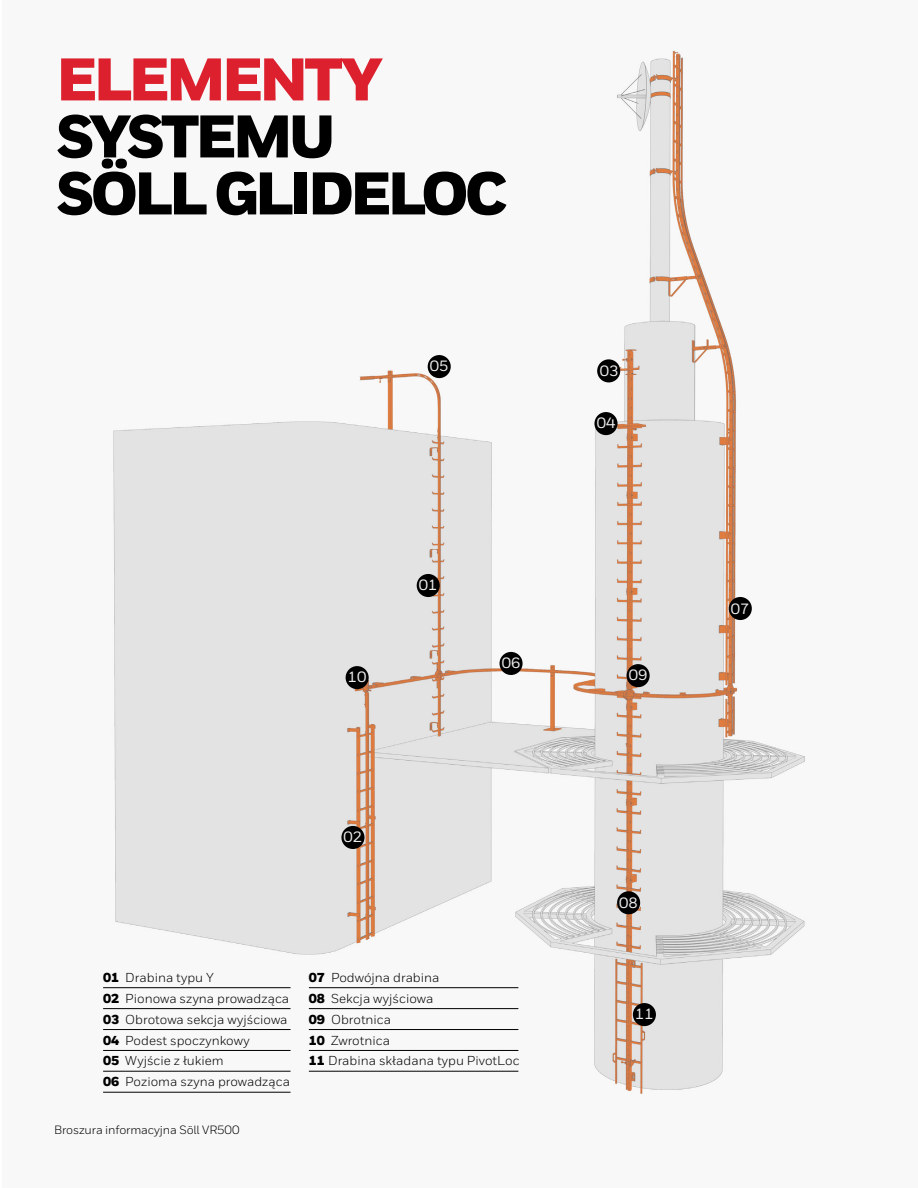
<style>
.page{position:relative;width:918px;height:1188px;background:#fff}
.page>*{position:absolute;margin:0;border:0;box-sizing:border-box;transform-origin:0 0}
.t1{font:900 60px/57px "Honeywell Sans";letter-spacing:-.07em;color:#000}
.t2{font:900 60px "Honeywell Sans";letter-spacing:-.07em;color:#dc202e}
.t3{font:500 14.85px "Honeywell Sans";color:#ededed}
.t4{font:12.9px/20.7px "Honeywell Sans";color:#000}
.t5{font:12px "Honeywell Sans";letter-spacing:-.01em;color:#000}
.s1{font-weight:900}
</style>
<div class="page">
<img style="left:103px;top:50px;width:702px;height:1044px">
<div style="left:729px;top:597px;width:23px;height:23px;background:#000;border-radius:50%"></div>
<div style="left:417px;top:574px;width:23px;height:23px;background:#000;border-radius:50%"></div>
<div style="left:617px;top:891px;width:23px;height:23px;background:#000;border-radius:50%"></div>
<div style="left:346px;top:666px;width:23px;height:23px;background:#000;border-radius:50%"></div>
<div style="left:597px;top:359px;width:23px;height:23px;background:#000;border-radius:50%"></div>
<div style="left:341px;top:826px;width:24px;height:23px;background:#000;border-radius:50%"></div>
<div style="left:500px;top:652px;width:23px;height:23px;background:#000;border-radius:50%"></div>
<div style="left:594px;top:412px;width:24px;height:23px;background:#000;border-radius:50%"></div>
<div style="left:428px;top:355px;width:23px;height:23px;background:#000;border-radius:50%"></div>
<div style="left:627px;top:664px;width:23px;height:23px;background:#000;border-radius:50%"></div>
<hr style="left:309px;top:987px;width:209px;height:1px;background:#000">
<hr style="left:103px;top:987px;width:188px;height:1px;background:#000">
<hr style="left:309px;top:1008px;width:209px;height:1px;background:#000">
<hr style="left:103px;top:1008px;width:188px;height:1px;background:#000">
<hr style="left:309px;top:1029px;width:209px;height:1px;background:#000">
<hr style="left:103px;top:1029px;width:188px;height:1px;background:#000">
<hr style="left:309px;top:1050px;width:209px;height:1px;background:#000">
<hr style="left:103px;top:1050px;width:188px;height:1px;background:#000">
<div style="left:633px;top:1003px;width:23px;height:23px;background:#000;border-radius:50%"></div>
<hr style="left:309px;top:1071px;width:209px;height:1px;background:#000">
<hr style="left:103px;top:1071px;width:188px;height:1px;background:#000">
<hr style="left:103px;top:1092px;width:188px;height:1px;background:#000">
<h1 class="t2" style="left:56px;top:58px;width:329px">ELEMENTY</h1>
<h1 class="t1" style="left:56px;top:114px;width:453px">SYSTEMU<br>SÖLL GLIDELOC</h1>
<p class="t3" style="left:430px;top:361px;width:20px">05</p>
<p class="t3" style="left:348px;top:672px;width:20px">10</p>
<p class="t3" style="left:419px;top:580px;width:20px">01</p>
<p class="t3" style="left:344px;top:832px;width:20px">02</p>
<p class="t3" style="left:502px;top:658px;width:20px">06</p>
<p class="t4" style="left:103px;top:969px;width:188px"><span class="s1">01</span> Drabina typu Y<br><span class="s1">02</span> Pionowa szyna prowadząca<br><span class="s1">03</span> Obrotowa sekcja wyjściowa<br><span class="s1">04</span> Podest spoczynkowy<br><span class="s1">05</span> Wyjście z łukiem<br><span class="s1">06</span> Pozioma szyna prowadząca</p>
<p class="t4" style="left:309px;top:969px;width:212px"><span class="s1">07</span> Podwójna drabina<br><span class="s1">08</span> Sekcja wyjściowa<br><span class="s1">09</span> Obrotnica<br><span class="s1">10</span> Zwrotnica<br><span class="s1">11</span> Drabina składana typu PivotLoc</p>
<p class="t5" style="left:54px;top:1125px;width:187px">Broszura informacyjna Söll VR500</p>
<p class="t3" style="left:600px;top:365px;width:20px">03</p>
<p class="t3" style="left:597px;top:418px;width:20px">04</p>
<p class="t3" style="left:629px;top:670px;width:20px">09</p>
<p class="t3" style="left:619px;top:897px;width:20px">08</p>
<p class="t3" style="left:635px;top:1009px;width:20px">11</p>
<p class="t3" style="left:731px;top:603px;width:20px">07</p>
</div>
